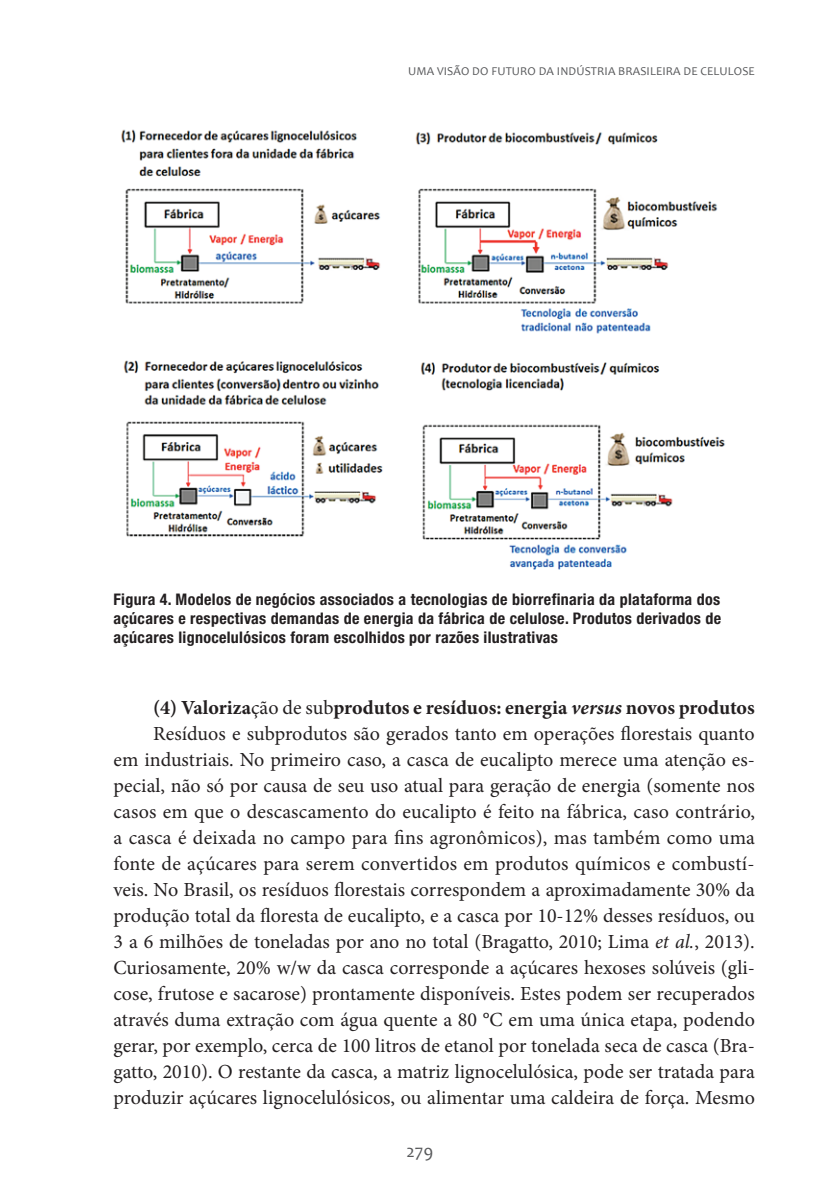
<style>
.page{position:relative;width:840px;height:1191px;background:#fff}
.page>*{position:absolute;margin:0;border:0;box-sizing:border-box;transform-origin:0 0}
.t1{font:20px/26px "Minion Pro";color:#231f20;text-align:right}
.t2{font:18px "Candara";color:#57585a}
.t3{font:700 condensed 16px/19.2px "Helvetica Neue LT Std";letter-spacing:.02em;color:#231f20;text-align:justify}
.t4{font:12px "Candara";letter-spacing:.01em;color:#57585a}
.s1{font-weight:700}
.s2{font-weight:700;font-style:italic}
.s3{font-style:italic}
</style>
<div class="page">
<img style="left:121px;top:129px;width:604px;height:441px">
<p class="t4" style="left:408px;top:63px;width:348px">UMA VISÃO DO FUTURO DA INDÚSTRIA BRASILEIRA DE CELULOSE</p>
<p class="t3" style="left:113px;top:589px;width:608px">Figura 4. Modelos de negócios associados a tecnologias de biorrefinaria da plataforma dos açúcares e respectivas demandas de energia da fábrica de celulose. Produtos derivados de açúcares lignocelulósicos foram escolhidos por razões ilustrativas</p>
<p class="t1" style="left:113px;top:694px;width:642px"><span class="s1">(4) Valoriza</span>ção de sub<span class="s1">produtos e resíduos: energia</span> <span class="s2">versus</span> <span class="s1">novos produtos </span>Resíduos e subprodutos são gerados tanto em operações florestais quanto<br>em industriais. No primeiro caso, a casca de eucalipto merece uma atenção es&shy;pecial, não só por causa de seu uso atual para geração de energia (somente nos casos em que o descascamento do eucalipto é feito na fábrica, caso contrário, a casca é deixada no campo para fins agronômicos), mas também como uma fonte de açúcares para serem convertidos em produtos químicos e combustí&shy;veis. No Brasil, os resíduos florestais correspondem a aproximadamente 30% da produção total da floresta de eucalipto, e a casca por 10-12% desses resíduos, ou 3 a 6 milhões de toneladas por ano no total (Bragatto, 2010; Lima <span class="s3">et al.</span>, 2013).<br>Curiosamente, 20% w/w da casca corresponde a açúcares hexoses solúveis (gli&shy;cose, frutose e sacarose) prontamente disponíveis. Estes podem ser recuperados através duma extração com água quente a 80 °C em uma única etapa, podendo gerar, por exemplo, cerca de 100 litros de etanol por tonelada seca de casca (Bra&shy;gatto, 2010). O restante da casca, a matriz lignocelulósica, pode ser tratada para produzir açúcares lignocelulósicos, ou alimentar uma caldeira de força. Mesmo</p>
<p class="t2" style="left:406px;top:1140px;width:28px">279</p>
</div>
